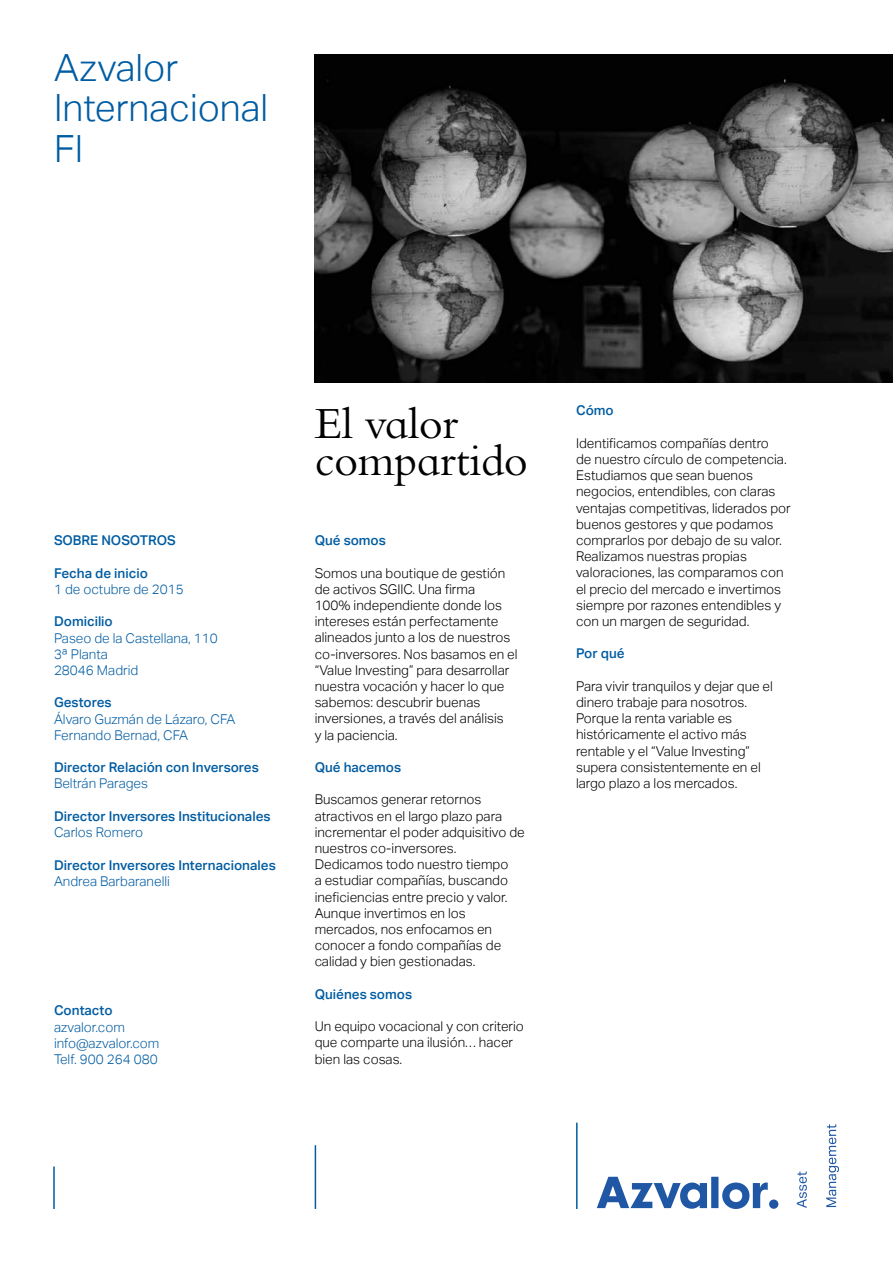
<style>
.page{position:relative;width:893px;height:1263px;background:#fff}
.page>*{position:absolute;margin:0;border:0;box-sizing:border-box;transform-origin:0 0}
.t1{font:46.5px/37.5px "Bembo Infant MT Std";letter-spacing:-.01em;color:#000}
.t2{font:300 37.5px/40.5px "Aktiv Grotesk";color:#005ca2}
.t3{font:300 13.5px/16.2px "Aktiv Grotesk";color:#000}
.t4{font:500 13.5px "Aktiv Grotesk";color:#005ca2}
.t5{font:300 13.5px/16.2px "Aktiv Grotesk";color:#005ca2}
</style>
<div class="page">
<img style="left:315px;top:54px;width:578px;height:329px">
<svg style="left:597px;top:1124px;width:242px;height:85px"></svg>
<hr style="left:53px;top:1166px;width:2px;height:43px;background:#005ca2">
<hr style="left:315px;top:1145px;width:1px;height:64px;background:#005ca2">
<hr style="left:576px;top:1123px;width:2px;height:86px;background:#005ca2">
<h2 class="t2" style="left:54px;top:48px;width:216px">Azvalor<br>Internacional<br>FI</h2>
<p class="t4" style="left:54px;top:533px;width:123px">SOBRE NOSOTROS</p>
<p class="t4" style="left:54px;top:565px;width:95px">Fecha de inicio</p>
<p class="t5" style="left:54px;top:581px;width:131px">1 de octubre de 2015</p>
<p class="t4" style="left:54px;top:614px;width:60px">Domicilio</p>
<p class="t5" style="left:54px;top:630px;width:165px">Paseo de la Castellana, 110<br>3ª Planta<br>28046 Madrid</p>
<p class="t4" style="left:54px;top:695px;width:59px">Gestores</p>
<p class="t5" style="left:54px;top:711px;width:183px">Álvaro Guzmán de Lázaro, CFA<br>Fernando Bernad, CFA</p>
<p class="t4" style="left:54px;top:760px;width:206px">Director Relación con Inversores</p>
<p class="t5" style="left:54px;top:776px;width:96px">Beltrán Parages</p>
<p class="t4" style="left:54px;top:808px;width:218px">Director Inversores Institucionales</p>
<p class="t5" style="left:54px;top:824px;width:91px">Carlos Romero</p>
<p class="t4" style="left:54px;top:857px;width:223px">Director Inversores Internacionales</p>
<p class="t5" style="left:54px;top:873px;width:117px">Andrea Barbaranelli</p>
<p class="t4" style="left:54px;top:1003px;width:60px">Contacto</p>
<p class="t5" style="left:54px;top:1019px;width:107px">azvalor.com info@azvalor.com<br>Telf. 900 264 080</p>
<h1 class="t1" style="left:315px;top:404px;width:215px">El valor compartido</h1>
<p class="t4" style="left:576px;top:403px;width:39px">Cómo</p>
<p class="t3" style="left:576px;top:435px;width:216px">Identificamos compañías dentro<br>de nuestro círculo de competencia.<br>Estudiamos que sean buenos negocios, entendibles, con claras ventajas competitivas, liderados por buenos gestores y que podamos comprarlos por debajo de su valor.<br>Realizamos nuestras propias valoraciones, las comparamos con el precio del mercado e invertimos siempre por razones entendibles y con un margen de seguridad.</p>
<p class="t4" style="left:576px;top:646px;width:50px">Por qué</p>
<p class="t3" style="left:576px;top:678px;width:198px">Para vivir tranquilos y dejar que el dinero trabaje para nosotros.<br>Porque la renta variable es históricamente el activo más rentable y el “Value Investing” supera consistentemente en el largo plazo a los mercados.</p>
<p class="t4" style="left:315px;top:532px;width:73px">Qué somos</p>
<p class="t3" style="left:315px;top:565px;width:204px">Somos una boutique de gestión de activos SGIIC. Una firma<br>100% independiente donde los intereses están perfectamente alineados junto a los de nuestros co-inversores. Nos basamos en el “Value Investing” para desarrollar nuestra vocación y hacer lo que sabemos: descubrir buenas inversiones, a través del análisis<br>y la paciencia.</p>
<p class="t4" style="left:315px;top:759px;width:88px">Qué hacemos</p>
<p class="t3" style="left:315px;top:791px;width:212px">Buscamos generar retornos atractivos en el largo plazo para incrementar el poder adquisitivo de nuestros co-inversores.<br>Dedicamos todo nuestro tiempo<br>a estudiar compañías, buscando ineficiencias entre precio y valor.<br>Aunque invertimos en los mercados, nos enfocamos en conocer a fondo compañías de calidad y bien gestionadas.</p>
<p class="t4" style="left:315px;top:986px;width:99px">Quiénes somos</p>
<p class="t3" style="left:315px;top:1018px;width:211px">Un equipo vocacional y con criterio que comparte una ilusión… hacer bien las cosas.</p>
</div>
